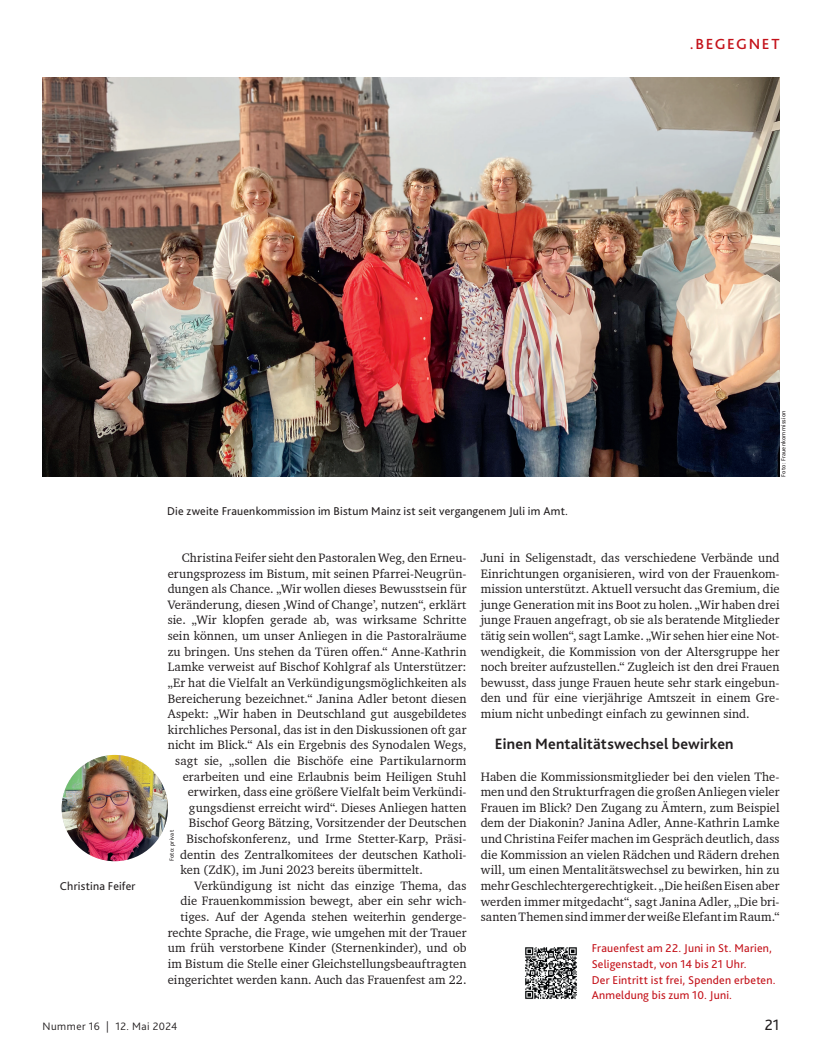
<style>
.page{position:relative;width:815px;height:1063px;background:#fff}
.page>*{position:absolute;margin:0;border:0;box-sizing:border-box;transform-origin:0 0}
.t1{font:700 15.62px "Bliss Pro";letter-spacing:.01em;color:#231f20}
.t2{font:15.62px "Bliss Pro";color:#231f20}
.t3{font:500 15.25px "Bliss Pro";letter-spacing:.105em;color:#c4121a}
.t4{font:12.5px/15.6px "Charter BT Pro";letter-spacing:.01em;color:#231f20;text-align:justify}
.t5{font:11.88px/15.6px "Bliss Pro";letter-spacing:.015em;color:#c4121a}
.t6{font:11.88px "Bliss Pro";letter-spacing:.015em;color:#231f20}
.t7{font:300 11.25px "Bliss Pro";letter-spacing:.04em;color:#231f20}
.t8{font:6.25px "Bliss Pro";letter-spacing:.03em;color:#231f20}
</style>
<div class="page">
<img style="left:43px;top:77px;width:737px;height:400px">
<img style="left:62px;top:755px;width:106px;height:106px;border-radius:53px">
<img style="left:525px;top:947px;width:52px;height:52px">
<p class="t3" style="left:690px;top:35px;width:91px">.BEGEGNET</p>
<p class="t6" style="left:60px;top:879px;width:77px">Christina Feifer</p>
<p class="t6" style="left:167px;top:504px;width:402px">Die zweite Frauenkommission im Bistum Mainz ist seit vergangenem Juli im Amt.</p>
<p class="t8" style="left:779px;top:477px;width:67px;rotate:-90deg">Foto: Frauenkommission</p>
<p class="t4" style="left:182px;top:550px;width:286px">Christina Feifer sieht den Pastoralen Weg, den Erneu-</p>
<p class="t4" style="left:168px;top:565px;width:300px">erungsprozess im Bistum, mit seinen Pfarrei-Neugrün-</p>
<p class="t4" style="left:168px;top:581px;width:300px">dungen als Chance. „Wir wollen dieses Bewusstsein für</p>
<p class="t4" style="left:168px;top:597px;width:300px">Veränderung, diesen ,Wind of Change’, nutzen“, erklärt</p>
<p class="t4" style="left:168px;top:612px;width:300px">sie. „Wir klopfen gerade ab, was wirksame Schritte</p>
<p class="t4" style="left:168px;top:628px;width:300px">sein können, um unser Anliegen in die Pastoralräume</p>
<p class="t4" style="left:168px;top:644px;width:300px">zu bringen. Uns stehen da Türen offen.“ Anne-Kathrin</p>
<p class="t4" style="left:168px;top:659px;width:300px">Lamke verweist auf Bischof Kohlgraf als Unterstützer:</p>
<p class="t4" style="left:168px;top:675px;width:300px">„Er hat die Vielfalt an Verkündigungsmöglichkeiten als</p>
<p class="t4" style="left:168px;top:690px;width:300px">Bereicherung bezeichnet.“ Janina Adler betont diesen</p>
<p class="t4" style="left:168px;top:706px;width:300px">Aspekt: „Wir haben in Deutschland gut ausgebildetes</p>
<p class="t4" style="left:168px;top:722px;width:300px">kirchliches Personal, das ist in den Diskussionen oft gar</p>
<p class="t4" style="left:168px;top:737px;width:300px">nicht im Blick.“ Als ein Ergebnis des Synodalen Wegs,</p>
<p class="t4" style="left:175px;top:753px;width:293px">sagt sie, „sollen die Bischöfe eine Partikularnorm</p>
<p class="t4" style="left:183px;top:768px;width:285px">erarbeiten und eine Erlaubnis beim Heiligen Stuhl</p>
<p class="t4" style="left:188px;top:784px;width:280px">erwirken, dass eine größere Vielfalt beim Verkündi-</p>
<p class="t4" style="left:189px;top:800px;width:279px">gungsdienst erreicht wird“. Dieses Anliegen hatten</p>
<p class="t4" style="left:189px;top:815px;width:279px">Bischof Georg Bätzing, Vorsitzender der Deutschen</p>
<p class="t4" style="left:186px;top:831px;width:281px">Bischofskonferenz, und Irme Stetter-Karp, Präsi-</p>
<p class="t4" style="left:180px;top:846px;width:288px">dentin des Zentralkomitees der deutschen Katholi-</p>
<p class="t4" style="left:180px;top:862px;width:244px">ken (ZdK), im Juni 2023 bereits übermittelt.</p>
<p class="t4" style="left:195px;top:878px;width:273px">Verkündigung ist nicht das einzige Thema, das</p>
<p class="t4" style="left:180px;top:893px;width:288px">die Frauenkommission bewegt, aber ein sehr wich-</p>
<p class="t4" style="left:180px;top:909px;width:288px">tiges. Auf der Agenda stehen weiterhin genderge-</p>
<p class="t4" style="left:168px;top:925px;width:300px">rechte Sprache, die Frage, wie umgehen mit der Trauer</p>
<p class="t4" style="left:168px;top:940px;width:300px">um früh verstorbene Kinder (Sternenkinder), und ob</p>
<p class="t4" style="left:168px;top:956px;width:300px">im Bistum die Stelle einer Gleichstellungsbeauftragten</p>
<p class="t4" style="left:168px;top:971px;width:300px">eingerichtet werden kann. Auch das Frauenfest am 22.</p>
<p class="t8" style="left:168px;top:861px;width:33px;rotate:-90deg">Foto: privat</p>
<p class="t4" style="left:481px;top:550px;width:300px">Juni in Seligenstadt, das verschiedene Verbände und Einrichtungen organisieren, wird von der Frauenkom&shy;mission unterstützt. Aktuell versucht das Gremium, die junge Generation mit ins Boot zu holen. „Wir haben drei junge Frauen angefragt, ob sie als beratende Mitglieder tätig sein wollen“, sagt Lamke. „Wir sehen hier eine Not&shy;wendigkeit, die Kommission von der Altersgruppe her noch breiter aufzustellen.“ Zugleich ist den drei Frauen bewusst, dass junge Frauen heute sehr stark eingebun&shy;den und für eine vierjährige Amtszeit in einem Gre&shy;mium nicht unbedingt einfach zu gewinnen sind.</p>
<p class="t1" style="left:495px;top:735px;width:240px">Einen Mentalitätswechsel bewirken</p>
<p class="t4" style="left:481px;top:768px;width:300px">Haben die Kommissionsmitglieder bei den vielen The&shy;men und den Strukturfragen die großen Anliegen vieler Frauen im Blick? Den Zugang zu Ämtern, zum Beispiel dem der Diakonin? Janina Adler, Anne-Kathrin Lamke und Christina Feifer machen im Gespräch deutlich, dass die Kommission an vielen Rädchen und Rädern drehen will, um einen Mentalitätswechsel zu bewirken, hin zu mehr Geschlechtergerechtigkeit. „Die heißen Eisen aber werden immer mitgedacht“, sagt Janina Adler, „Die bri&shy;santen Themen sind immer der weiße Elefant im Raum.“</p>
<p class="t5" style="left:592px;top:941px;width:185px">Frauenfest am 22. Juni in St. Marien, Seligenstadt, von 14 bis 21 Uhr.<br>Der Eintritt ist frei, Spenden erbeten.<br>Anmeldung bis zum 10. Juni.</p>
<p class="t7" style="left:43px;top:1020px;width:136px">Nummer 16 | 12. Mai 2024</p>
<p class="t2" style="left:765px;top:1016px;width:16px">21</p>
</div>
